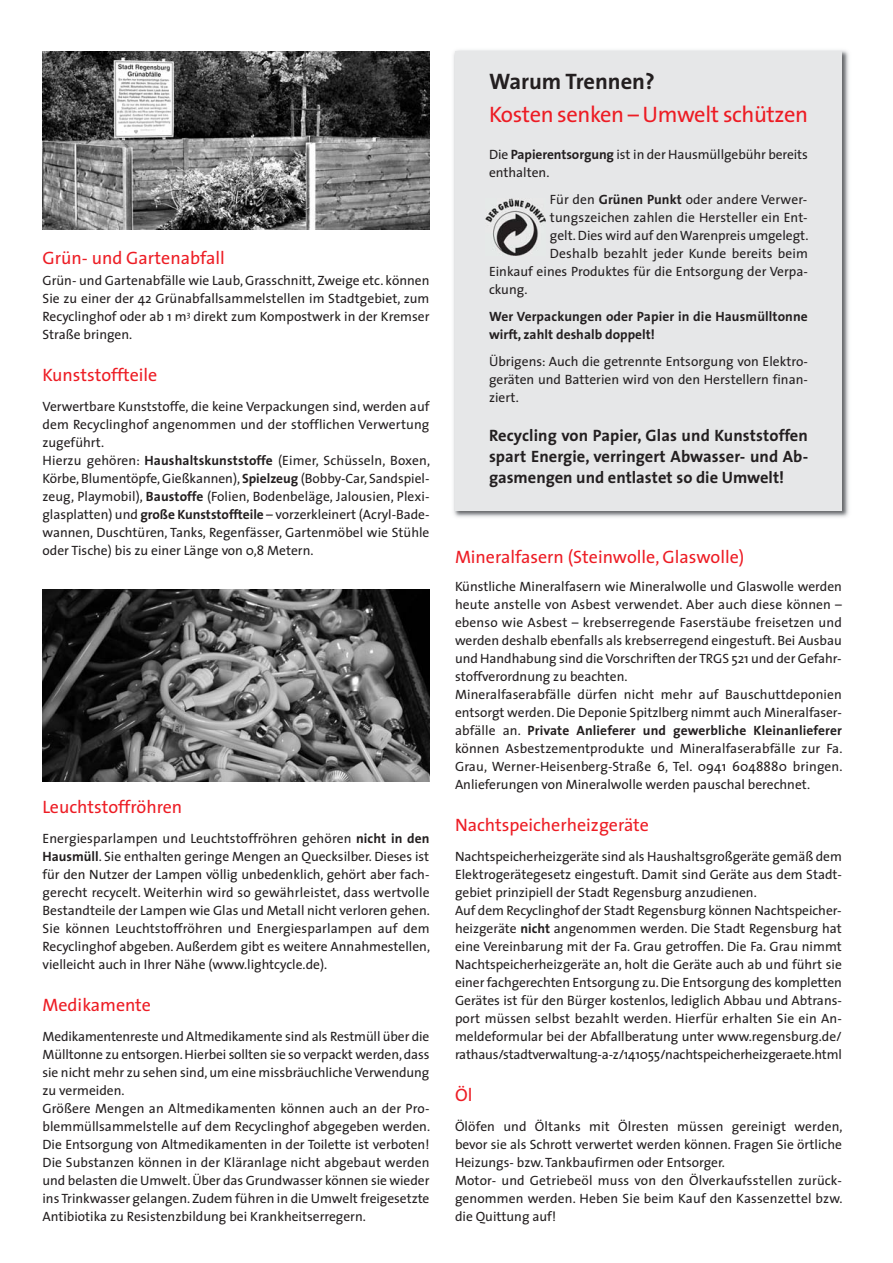
<style>
.page{position:relative;width:893px;height:1263px;background:#fff}
.page>*{position:absolute;margin:0;border:0;box-sizing:border-box;transform-origin:0 0}
.t1{font:22.5px "The Sans";letter-spacing:-.02em;color:#ed1c24}
.t2{font:700 22.5px "The Sans";color:#231f20}
.t3{font:18px "The Sans";color:#ed1c24}
.t4{font:700 16.5px/21px "The Sans";color:#231f20;text-align:justify}
.t5{font:13.5px/18px "The Sans";color:#231f20}
.t6{font:700 13.5px/18px "The Sans";letter-spacing:.01em;color:#231f20}
.s1{font-weight:700}
</style>
<div class="page">
<img style="left:453px;top:50px;width:396px;height:468px">
<div style="left:455px;top:51px;width:387px;height:460px;background:#e6e7e8"></div>
<img style="left:43px;top:590px;width:386px;height:191px">
<img style="left:43px;top:51px;width:386px;height:179px">
<img style="left:486px;top:199px;width:60px;height:56px">
<h2 class="t3" style="left:43px;top:251px;width:184px">Grün- und Gartenabfall</h2>
<p class="t5" style="left:43px;top:273px;width:388px;text-align:justify">Grün- und Gartenabfälle wie Laub, Grasschnitt, Zweige etc. können Sie zu einer der 42 Grünabfallsammelstellen im Stadtgebiet, zum Recyclinghof oder ab 1 m<sup>3</sup> direkt zum Kompostwerk in der Kremser Straße bringen.</p>
<h2 class="t3" style="left:43px;top:368px;width:116px">Kunststoffteile</h2>
<p class="t5" style="left:43px;top:399px;width:389px">Verwertbare Kunststoffe, die keine Verpackungen sind, werden auf dem Recyclinghof angenommen und der stofflichen Verwertung zugeführt.<br>Hierzu gehören: <span class="s1">Haushaltskunststoffe</span> (Eimer, Schüsseln, Boxen, Körbe, Blumentöpfe, Gießkannen), <span class="s1">Spielzeug</span> (Bobby-Car, Sandspiel&shy;zeug, Playmobil), <span class="s1">Baustoffe</span> (Folien, Bodenbeläge, Jalousien, Plexi&shy;glasplatten) und <span class="s1">große Kunststoffteile</span> – vorzerkleinert (Acryl-Bade&shy;wannen, Duschtüren, Tanks, Regenfässer, Gartenmöbel wie Stühle oder Tische) bis zu einer Länge von 0,8 Metern.</p>
<h2 class="t3" style="left:43px;top:800px;width:141px">Leuchtstoffröhren</h2>
<p class="t5" style="left:43px;top:831px;width:389px;text-align:justify">Energiesparlampen und Leuchtstoffröhren gehören <span class="s1">nicht in den Hausmüll</span>. Sie enthalten geringe Mengen an Quecksilber. Dieses ist für den Nutzer der Lampen völlig unbedenklich, gehört aber fach&shy;gerecht recycelt. Weiterhin wird so gewährleistet, dass wertvolle Bestandteile der Lampen wie Glas und Metall nicht verloren gehen.<br>Sie können Leuchtstoffröhren und Energiesparlampen auf dem Recyclinghof abgeben. Außerdem gibt es weitere Annahmestellen, vielleicht auch in Ihrer Nähe (www.lightcycle.de).</p>
<h2 class="t3" style="left:43px;top:998px;width:110px">Medikamente</h2>
<p class="t5" style="left:43px;top:1029px;width:389px">Medikamentenreste und Altmedikamente sind als Restmüll über die Mülltonne zu entsorgen. Hierbei sollten sie so verpackt werden, dass sie nicht mehr zu sehen sind, um eine missbräuchliche Verwendung zu vermeiden.<br>Größere Mengen an Altmedikamenten können auch an der Pro&shy;blemmüllsammelstelle auf dem Recyclinghof abgegeben werden.<br>Die Entsorgung von Altmedikamenten in der Toilette ist verboten!<br>Die Substanzen können in der Kläranlage nicht abgebaut werden und belasten die Umwelt. Über das Grundwasser können sie wieder ins Trinkwasser gelangen. Zudem führen in die Umwelt freigesetzte Antibiotika zu Resistenzbildung bei Krankheitserregern.</p>
<h1 class="t2" style="left:489px;top:72px;width:167px">Warum Trennen?</h1>
<h1 class="t1" style="left:489px;top:105px;width:320px">Kosten senken – Umwelt schützen</h1>
<p class="t5" style="left:489px;top:147px;width:320px">Die <span class="s1">Papierentsorgung</span> ist in der Hausmüllgebühr bereits enthalten.</p>
<p class="t5" style="left:550px;top:192px;width:259px">Für den <span class="s1">Grünen Punkt</span> oder andere Verwer-</p>
<p class="t5" style="left:550px;top:210px;width:259px">tungszeichen zahlen die Hersteller ein Ent-</p>
<p class="t5" style="left:550px;top:228px;width:260px">gelt. Dies wird auf den Warenpreis umgelegt.</p>
<p class="t5" style="left:550px;top:246px;width:259px">Deshalb bezahlt jeder Kunde bereits beim</p>
<p class="t5" style="left:489px;top:264px;width:320px">Einkauf eines Produktes für die Entsorgung der Verpa-</p>
<p class="t5" style="left:489px;top:282px;width:40px">ckung.</p>
<p class="t6" style="left:489px;top:309px;width:320px">Wer Verpackungen oder Papier in die Hausmülltonne wirft, zahlt deshalb doppelt!</p>
<p class="t5" style="left:489px;top:354px;width:320px;text-align:justify">Übrigens: Auch die getrennte Entsorgung von Elektro&shy;geräten und Batterien wird von den Herstellern finan&shy;ziert.</p>
<p class="t4" style="left:489px;top:427px;width:321px">Recycling von Papier, Glas und Kunststoffen spart Energie, verringert Abwasser- und Ab&shy;gasmengen und entlastet so die Umwelt!</p>
<h2 class="t3" style="left:455px;top:550px;width:291px">Mineralfasern (Steinwolle, Glaswolle)</h2>
<p class="t5" style="left:455px;top:579px;width:389px">Künstliche Mineralfasern wie Mineralwolle und Glaswolle werden heute anstelle von Asbest verwendet. Aber auch diese können – ebenso wie Asbest – krebserregende Faserstäube freisetzen und werden deshalb ebenfalls als krebserregend eingestuft. Bei Ausbau und Handhabung sind die Vorschriften der TRGS 521 und der Gefahr&shy;stoffverordnung zu beachten.<br>Mineralfaserabfälle dürfen nicht mehr auf Bauschuttdeponien entsorgt werden. Die Deponie Spitzlberg nimmt auch Mineralfaser&shy;abfälle an. <span class="s1">Private Anlieferer und gewerbliche Kleinanlieferer </span>können Asbest zementprodukte und Mineralfaserabfälle zur Fa.<br>Grau, Werner- Heisenberg-Straße 6, Tel. 0941 6048880 bringen.<br>Anlieferungen von Mineralwolle werden pauschal berechnet.</p>
<h2 class="t3" style="left:455px;top:818px;width:196px">Nachtspeicherheizgeräte</h2>
<p class="t5" style="left:455px;top:849px;width:388px">Nachtspeicherheizgeräte sind als Haushaltsgroßgeräte gemäß dem Elektrogerätegesetz eingestuft. Damit sind Geräte aus dem Stadt&shy;gebiet prinzipiell der Stadt Regensburg anzudienen.<br>Auf dem Recyclinghof der Stadt Regensburg können Nachtspeicher&shy;heizgeräte <span class="s1">nicht</span> angenommen werden. Die Stadt Regensburg hat eine Vereinbarung mit der Fa. Grau getroffen. Die Fa. Grau nimmt Nachtspeicherheizgeräte an, holt die Geräte auch ab und führt sie einer fachgerechten Entsorgung zu. Die Entsorgung des kompletten Gerätes ist für den Bürger kostenlos, lediglich Abbau und Abtrans&shy;port müssen selbst bezahlt werden. Hierfür erhalten Sie ein An - meldeformular bei der Abfallberatung unter www.regensburg.de/ rathaus/stadtverwaltung-a-z/141055/nachtspeicherheizgeraete.html</p>
<h2 class="t3" style="left:455px;top:1088px;width:19px">Öl</h2>
<p class="t5" style="left:455px;top:1119px;width:389px">Ölöfen und Öltanks mit Ölresten müssen gereinigt werden, bevor sie als Schrott verwertet werden können. Fragen Sie örtliche Heizungs- bzw. Tankbaufirmen oder Entsorger.<br>Motor- und Getriebeöl muss von den Ölverkaufsstellen zurück - genommen werden. Heben Sie beim Kauf den Kassenzettel bzw. die Quittung auf!</p>
</div>
